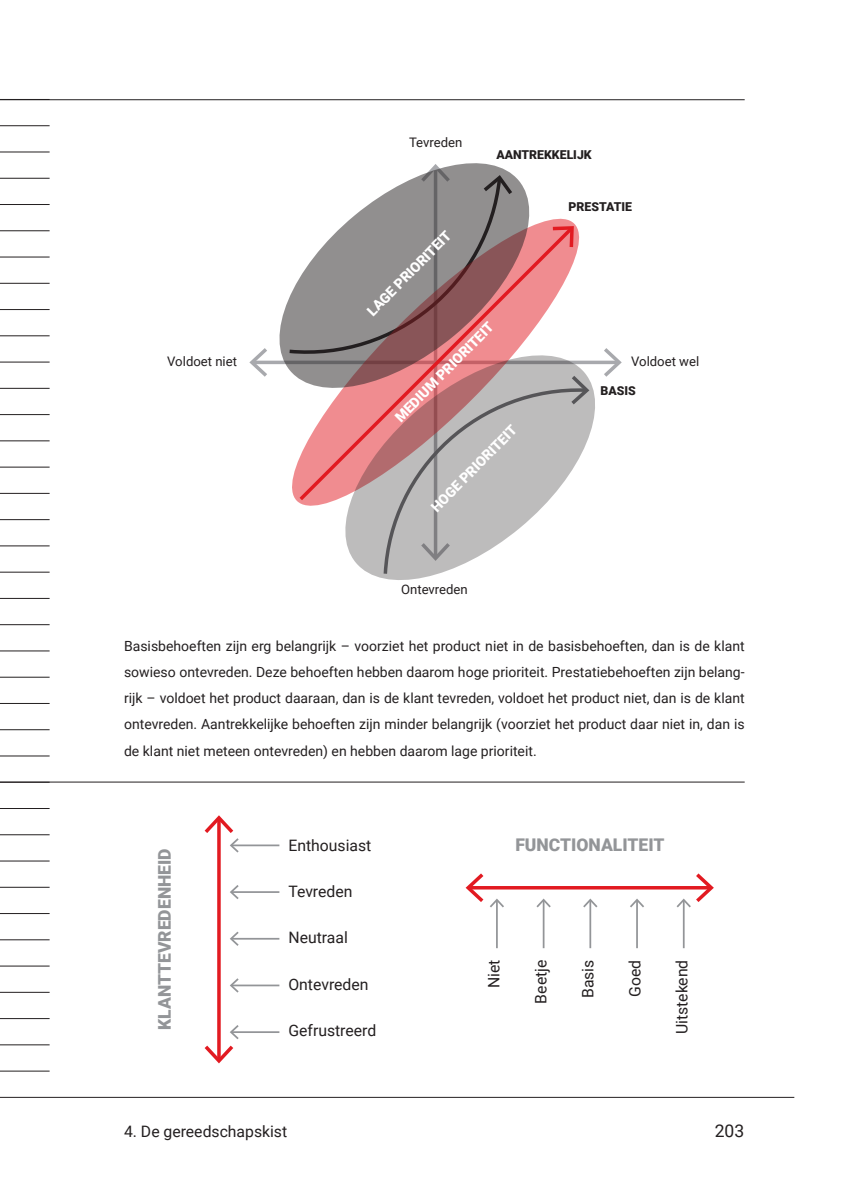
<style>
.page{position:relative;width:844px;height:1191px;background:#fff}
.page>*{position:absolute;margin:0;border:0;box-sizing:border-box;transform-origin:0 0}
.t1{font:900 17.5px "Roboto";color:#939598}
.t2{font:17.5px "Roboto";color:#231f20}
.t3{font:15.75px "Roboto";color:#231f20}
.t4{font:14px/26.2px "Roboto";color:#231f20;text-align:justify}
.t5{font:900 14px "Roboto";color:#fff}
.t6{font:13.12px "Roboto";color:#231f20}
.t7{font:900 12.25px "Roboto";color:#231f20}
</style>
<div class="page">
<hr style="left:0;top:1096px;width:794px;height:1px;background:#231f20">
<hr style="left:0;top:125px;width:50px;height:1px;background:#231f20">
<hr style="left:0;top:152px;width:50px;height:1px;background:#231f20">
<hr style="left:0;top:178px;width:50px;height:1px;background:#231f20">
<hr style="left:0;top:204px;width:50px;height:1px;background:#231f20">
<hr style="left:0;top:230px;width:50px;height:1px;background:#231f20">
<hr style="left:0;top:257px;width:50px;height:1px;background:#231f20">
<hr style="left:0;top:283px;width:50px;height:1px;background:#231f20">
<hr style="left:0;top:309px;width:50px;height:1px;background:#231f20">
<hr style="left:0;top:335px;width:50px;height:1px;background:#231f20">
<hr style="left:0;top:362px;width:50px;height:1px;background:#231f20">
<hr style="left:0;top:388px;width:50px;height:1px;background:#231f20">
<hr style="left:0;top:414px;width:50px;height:1px;background:#231f20">
<hr style="left:0;top:440px;width:50px;height:1px;background:#231f20">
<hr style="left:0;top:467px;width:50px;height:1px;background:#231f20">
<hr style="left:0;top:493px;width:50px;height:1px;background:#231f20">
<hr style="left:0;top:519px;width:50px;height:1px;background:#231f20">
<hr style="left:0;top:545px;width:50px;height:1px;background:#231f20">
<hr style="left:0;top:572px;width:50px;height:1px;background:#231f20">
<hr style="left:0;top:598px;width:50px;height:1px;background:#231f20">
<hr style="left:0;top:624px;width:50px;height:1px;background:#231f20">
<hr style="left:0;top:650px;width:50px;height:1px;background:#231f20">
<hr style="left:0;top:677px;width:50px;height:1px;background:#231f20">
<hr style="left:0;top:703px;width:50px;height:1px;background:#231f20">
<hr style="left:0;top:729px;width:50px;height:1px;background:#231f20">
<hr style="left:0;top:755px;width:50px;height:1px;background:#231f20">
<hr style="left:0;top:782px;width:50px;height:1px;background:#231f20">
<hr style="left:0;top:808px;width:50px;height:1px;background:#231f20">
<hr style="left:0;top:834px;width:50px;height:1px;background:#231f20">
<hr style="left:0;top:860px;width:50px;height:1px;background:#231f20">
<hr style="left:0;top:887px;width:50px;height:1px;background:#231f20">
<hr style="left:0;top:913px;width:50px;height:1px;background:#231f20">
<hr style="left:0;top:939px;width:50px;height:1px;background:#231f20">
<hr style="left:0;top:965px;width:50px;height:1px;background:#231f20">
<hr style="left:0;top:992px;width:50px;height:1px;background:#231f20">
<hr style="left:0;top:1018px;width:50px;height:1px;background:#231f20">
<hr style="left:0;top:1044px;width:50px;height:1px;background:#231f20">
<hr style="left:0;top:1070px;width:50px;height:1px;background:#231f20">
<hr style="left:253px;top:361px;width:364px;height:3px;background:#a8a9ad">
<svg style="left:249px;top:348px;width:18px;height:29px"></svg>
<svg style="left:603px;top:348px;width:18px;height:29px"></svg>
<svg style="left:292px;top:219px;width:287px;height:287px;fill:#f08c90"></svg>
<svg style="left:345px;top:355px;width:250px;height:225px;fill:#bdbcbc"></svg>
<svg style="left:279px;top:163px;width:250px;height:225px;fill:#918f8f"></svg>
<hr style="left:0;top:99px;width:744px;height:1px;background:#231f20">
<hr style="left:0;top:781px;width:744px;height:1px;background:#231f20">
<svg style="left:217px;top:852px;width:4px;height:193px"></svg>
<svg style="left:204px;top:1045px;width:29px;height:18px"></svg>
<hr style="left:231px;top:938px;width:48px;height:1px;background:#939598">
<svg style="left:230px;top:931px;width:8px;height:15px"></svg>
<hr style="left:231px;top:891px;width:48px;height:2px;background:#939598">
<svg style="left:230px;top:885px;width:8px;height:14px"></svg>
<hr style="left:231px;top:984px;width:48px;height:2px;background:#939598">
<svg style="left:230px;top:978px;width:8px;height:14px"></svg>
<hr style="left:231px;top:1031px;width:48px;height:2px;background:#939598">
<svg style="left:230px;top:1025px;width:8px;height:14px"></svg>
<hr style="left:231px;top:844px;width:48px;height:2px;background:#939598">
<svg style="left:204px;top:815px;width:34px;height:37px"></svg>
<hr style="left:469px;top:886px;width:240px;height:3px;background:#e21a21">
<svg style="left:465px;top:873px;width:18px;height:29px"></svg>
<hr style="left:589px;top:900px;width:2px;height:48px;background:#939598">
<svg style="left:583px;top:898px;width:14px;height:9px"></svg>
<hr style="left:636px;top:900px;width:1px;height:48px;background:#939598">
<svg style="left:630px;top:898px;width:14px;height:9px"></svg>
<hr style="left:542px;top:900px;width:2px;height:48px;background:#939598">
<svg style="left:536px;top:898px;width:14px;height:9px"></svg>
<hr style="left:496px;top:900px;width:1px;height:48px;background:#939598">
<svg style="left:490px;top:898px;width:14px;height:9px"></svg>
<hr style="left:682px;top:900px;width:2px;height:48px;background:#939598">
<svg style="left:676px;top:873px;width:37px;height:34px"></svg>
<p class="t6" style="left:409px;top:133px;width:55px">Tevreden</p>
<p class="t5" style="left:362px;top:306px;width:114px;rotate:-45deg">LAGE PRIORITEIT</p>
<p class="t7" style="left:496px;top:146px;width:97px">AANTREKKELIJK</p>
<p class="t7" style="left:568px;top:198px;width:65px">PRESTATIE</p>
<p class="t5" style="left:390px;top:412px;width:135px;rotate:-45deg">MEDIUM PRIORITEIT</p>
<p class="t6" style="left:167px;top:352px;width:71px">Voldoet niet</p>
<p class="t6" style="left:631px;top:352px;width:70px">Voldoet wel</p>
<p class="t7" style="left:600px;top:382px;width:37px">BASIS</p>
<p class="t5" style="left:426px;top:502px;width:117px;rotate:-45deg">HOGE PRIORITEIT</p>
<p class="t6" style="left:401px;top:579px;width:68px">Ontevreden</p>
<p class="t4" style="left:124px;top:632px;width:622px">Basisbehoeften zijn erg belangrijk – voorziet het product niet in de basisbehoeften, dan is de klant sowieso ontevreden. Deze behoeften hebben daarom hoge prioriteit. Prestatiebehoeften zijn belang&shy;rijk – voldoet het product daaraan, dan is de klant tevreden, voldoet het product niet, dan is de klant ontevreden. Aantrekkelijke behoeften zijn minder belangrijk (voorziet het product daar niet in, dan is de klant niet meteen ontevreden) en hebben daarom lage prioriteit.</p>
<p class="t1" style="left:152px;top:1030px;width:183px;rotate:-90deg">KLANTTEVREDENHEID</p>
<p class="t3" style="left:288px;top:834px;width:84px">Enthousiast</p>
<p class="t3" style="left:288px;top:880px;width:65px">Tevreden</p>
<p class="t3" style="left:288px;top:926px;width:61px">Neutraal</p>
<p class="t3" style="left:288px;top:972px;width:81px">Ontevreden</p>
<p class="t3" style="left:288px;top:1019px;width:89px">Gefrustreerd</p>
<p class="t1" style="left:515px;top:832px;width:150px">FUNCTIONALITEIT</p>
<p class="t3" style="left:530px;top:1003px;width:45px;rotate:-90deg">Beetje</p>
<p class="t3" style="left:577px;top:998px;width:40px;rotate:-90deg">Basis</p>
<p class="t3" style="left:483px;top:988px;width:30px;rotate:-90deg">Niet</p>
<p class="t3" style="left:623px;top:996px;width:38px;rotate:-90deg">Goed</p>
<p class="t3" style="left:670px;top:1034px;width:76px;rotate:-90deg">Uitstekend</p>
<p class="t3" style="left:124px;top:1119px;width:165px">4. De gereedschapskist</p>
<p class="t2" style="left:714px;top:1118px;width:31px">203</p>
</div>
